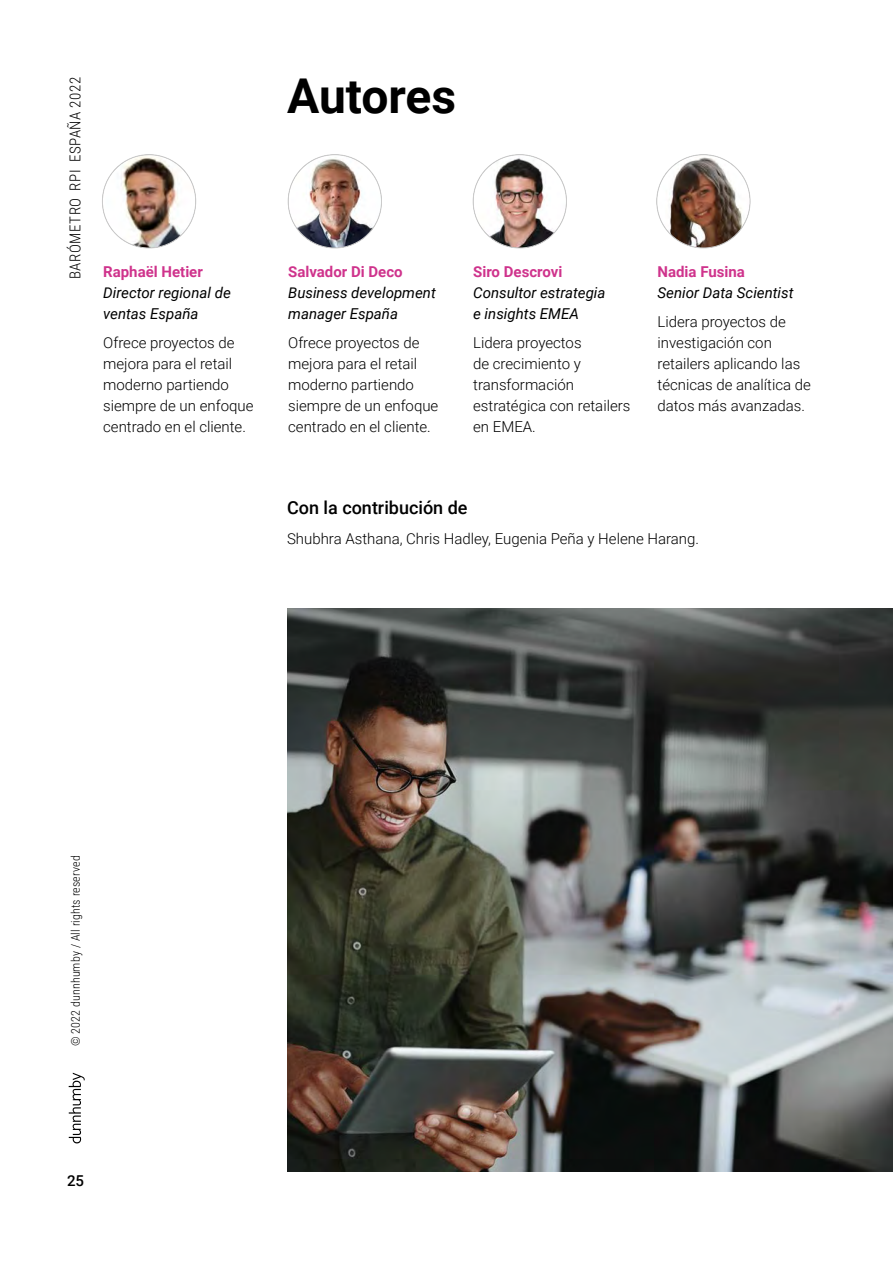
<style>
.page{position:relative;width:893px;height:1263px;background:#fff}
.page>*{position:absolute;margin:0;border:0;box-sizing:border-box;transform-origin:0 0}
.t1{font:700 48px "Roboto";letter-spacing:-.005em;color:#000}
.t2{font:500 18px "Roboto";color:#000}
.t3{font:300 15px/21px "Roboto";color:#000}
.t4{font:italic 15px/21px "Roboto";color:#000}
.t5{font:700 15px "Roboto";color:#cf338c}
.t6{font:300 15px "Roboto Condensed";letter-spacing:.035em;color:#000}
.t7{font:500 15px "Roboto";color:#000}
.t8{font:300 12px "Roboto Condensed";letter-spacing:.01em;color:#000}
</style>
<div class="page">
<svg style="left:69px;top:1073px;width:16px;height:70px"></svg>
<img style="left:102px;top:155px;width:94px;height:93px;border-radius:47px">
<img style="left:657px;top:155px;width:93px;height:93px;border-radius:47px">
<img style="left:288px;top:155px;width:93px;height:93px;border-radius:47px">
<img style="left:473px;top:155px;width:93px;height:93px;border-radius:47px">
<img style="left:287px;top:608px;width:606px;height:564px">
<p class="t6" style="left:65px;top:279px;width:204px;rotate:-90deg">BARÓMETRO RPI ESPAÑA 2022</p>
<h1 class="t1" style="left:287px;top:62px;width:171px">Autores</h1>
<p class="t5" style="left:103px;top:261px;width:101px">Raphaël Hetier</p>
<p class="t4" style="left:103px;top:281px;width:129px">Director regional de ventas España</p>
<p class="t3" style="left:103px;top:332px;width:152px">Ofrece proyectos de mejora para el retail moderno partiendo siempre de un enfoque centrado en el cliente.</p>
<p class="t5" style="left:288px;top:261px;width:116px">Salvador Di Deco</p>
<p class="t4" style="left:288px;top:281px;width:149px">Business development manager España</p>
<p class="t3" style="left:288px;top:332px;width:152px">Ofrece proyectos de mejora para el retail moderno partiendo siempre de un enfoque centrado en el cliente.</p>
<p class="t5" style="left:473px;top:261px;width:91px">Siro Descrovi</p>
<p class="t4" style="left:473px;top:281px;width:134px">Consultor estrategia e insights EMEA</p>
<p class="t3" style="left:473px;top:332px;width:159px">Lidera proyectos<br>de crecimiento y transformación estratégica con retailers en EMEA.</p>
<p class="t5" style="left:658px;top:261px;width:89px">Nadia Fusina</p>
<p class="t4" style="left:658px;top:281px;width:138px">Senior Data Scientist</p>
<p class="t3" style="left:658px;top:311px;width:155px">Lidera proyectos de investigación con retailers aplicando las técnicas de analítica de datos más avanzadas.</p>
<p class="t8" style="left:67px;top:1046px;width:192px;rotate:-90deg">© 2022 dunnhumby / All rights reserved</p>
<p class="t7" style="left:67px;top:1170px;width:19px">25</p>
<p class="t2" style="left:287px;top:495px;width:182px">Con la contribución de</p>
<p class="t3" style="left:287px;top:527px;width:413px">Shubhra Asthana, Chris Hadley, Eugenia Peña y Helene Harang.</p>
</div>
